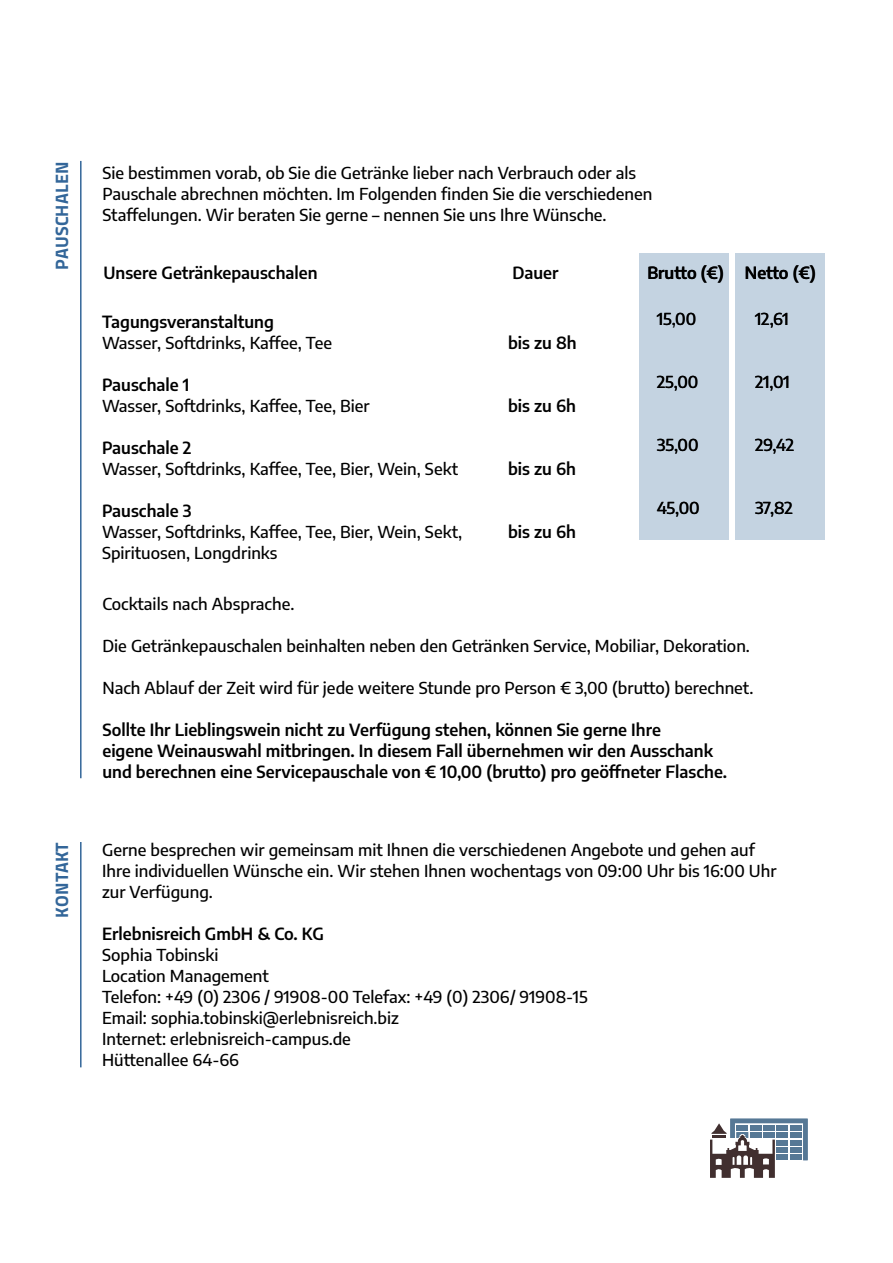
<style>
.page{position:relative;width:893px;height:1263px;background:#fff}
.page>*{position:absolute;margin:0;border:0;box-sizing:border-box;transform-origin:0 0}
.t1{font:700 18px "Titillium";letter-spacing:.01em;color:#369}
.t2{font:500 16.5px/21px "Encode Sans";color:#000}
.t3{font:600 16.5px/21px "Encode Sans";color:#000}
</style>
<div class="page">
<svg style="left:710px;top:1119px;width:98px;height:59px"></svg>
<div style="left:736px;top:254px;width:89px;height:286px;background:#c4d3e1"></div>
<div style="left:639px;top:254px;width:89px;height:286px;background:#c4d3e1"></div>
<hr style="left:80px;top:161px;width:2px;height:617px;background:#369">
<hr style="left:80px;top:842px;width:2px;height:225px;background:#369">
<p class="t1" style="left:48px;top:270px;width:109px;rotate:-90deg">PAUSCHALEN</p>
<p class="t2" style="left:102px;top:162px;width:551px">Sie bestimmen vorab, ob Sie die Getränke lieber nach Verbrauch oder als<br>Pauschale abrechnen möchten. Im Folgenden finden Sie die verschiedenen<br>Staffelungen. Wir beraten Sie gerne – nennen Sie uns Ihre Wünsche.</p>
<p class="t3" style="left:103px;top:261px;width:216px">Unsere Getränkepauschalen</p>
<p class="t3" style="left:102px;top:311px;width:173px">Tagungsveranstaltung</p>
<p class="t2" style="left:102px;top:332px;width:232px">Wasser, Softdrinks, Kaffee, Tee</p>
<p class="t3" style="left:102px;top:374px;width:89px">Pauschale 1</p>
<p class="t2" style="left:102px;top:395px;width:269px">Wasser, Softdrinks, Kaffee, Tee, Bier</p>
<p class="t3" style="left:102px;top:437px;width:91px">Pauschale 2</p>
<p class="t2" style="left:102px;top:458px;width:358px">Wasser, Softdrinks, Kaffee, Tee, Bier, Wein, Sekt</p>
<p class="t3" style="left:102px;top:500px;width:91px">Pauschale 3</p>
<p class="t2" style="left:102px;top:521px;width:362px">Wasser, Softdrinks, Kaffee, Tee, Bier, Wein, Sekt,<br>Spirituosen, Longdrinks</p>
<p class="t3" style="left:512px;top:261px;width:48px">Dauer</p>
<p class="t3" style="left:647px;top:261px;width:78px">Brutto (€)</p>
<p class="t3" style="left:745px;top:261px;width:72px">Netto (€)</p>
<p class="t3" style="left:508px;top:332px;width:70px">bis zu 8h</p>
<p class="t3" style="left:508px;top:395px;width:69px">bis zu 6h</p>
<p class="t3" style="left:508px;top:458px;width:69px">bis zu 6h</p>
<p class="t3" style="left:508px;top:521px;width:69px">bis zu 6h</p>
<p class="t2" style="left:657px;top:308px;width:41px">15,00</p>
<p class="t2" style="left:672px;top:308px;width:6px">.</p>
<p class="t2" style="left:755px;top:308px;width:35px">12,61</p>
<p class="t2" style="left:657px;top:371px;width:43px">25,00</p>
<p class="t2" style="left:755px;top:371px;width:36px">21,01</p>
<p class="t2" style="left:657px;top:434px;width:43px">35,00</p>
<p class="t2" style="left:755px;top:434px;width:41px">29,42</p>
<p class="t2" style="left:657px;top:497px;width:44px">45,00</p>
<p class="t2" style="left:755px;top:497px;width:39px">37,82</p>
<p class="t2" style="left:102px;top:593px;width:194px">Cocktails nach Absprache.</p>
<p class="t2" style="left:102px;top:635px;width:649px">Die Getränkepauschalen beinhalten neben den Getränken Service, Mobiliar, Dekoration.</p>
<p class="t2" style="left:102px;top:677px;width:653px">Nach Ablauf der Zeit wird für jede weitere Stunde pro Person € 3,00 (brutto) berechnet.</p>
<p class="t3" style="left:102px;top:719px;width:626px">Sollte Ihr Lieblingswein nicht zu Verfügung stehen, können Sie gerne Ihre<br>eigene Weinauswahl mitbringen. In diesem Fall übernehmen wir den Ausschank und berechnen eine Servicepauschale von € 10,00 (brutto) pro geöffneter Flasche.</p>
<p class="t1" style="left:48px;top:918px;width:77px;rotate:-90deg">KONTAKT</p>
<p class="t2" style="left:102px;top:838px;width:676px">Gerne besprechen wir gemeinsam mit Ihnen die verschiedenen Angebote und gehen auf<br>Ihre individuellen Wünsche ein. Wir stehen Ihnen wochentags von 09:00 Uhr bis 16:00 Uhr zur Verfügung.</p>
<p class="t3" style="left:102px;top:922px;width:223px">Erlebnisreich GmbH &amp; Co. KG</p>
<p class="t2" style="left:102px;top:943px;width:487px">Sophia Tobinski<br>Location Management<br>Telefon: +49 (0) 2306 / 91908-00 Telefax: +49 (0) 2306/ 91908-15<br>Email: sophia.tobinski@erlebnisreich.biz<br>Internet: erlebnisreich-campus.de<br>Hüttenallee 64-66</p>
</div>
